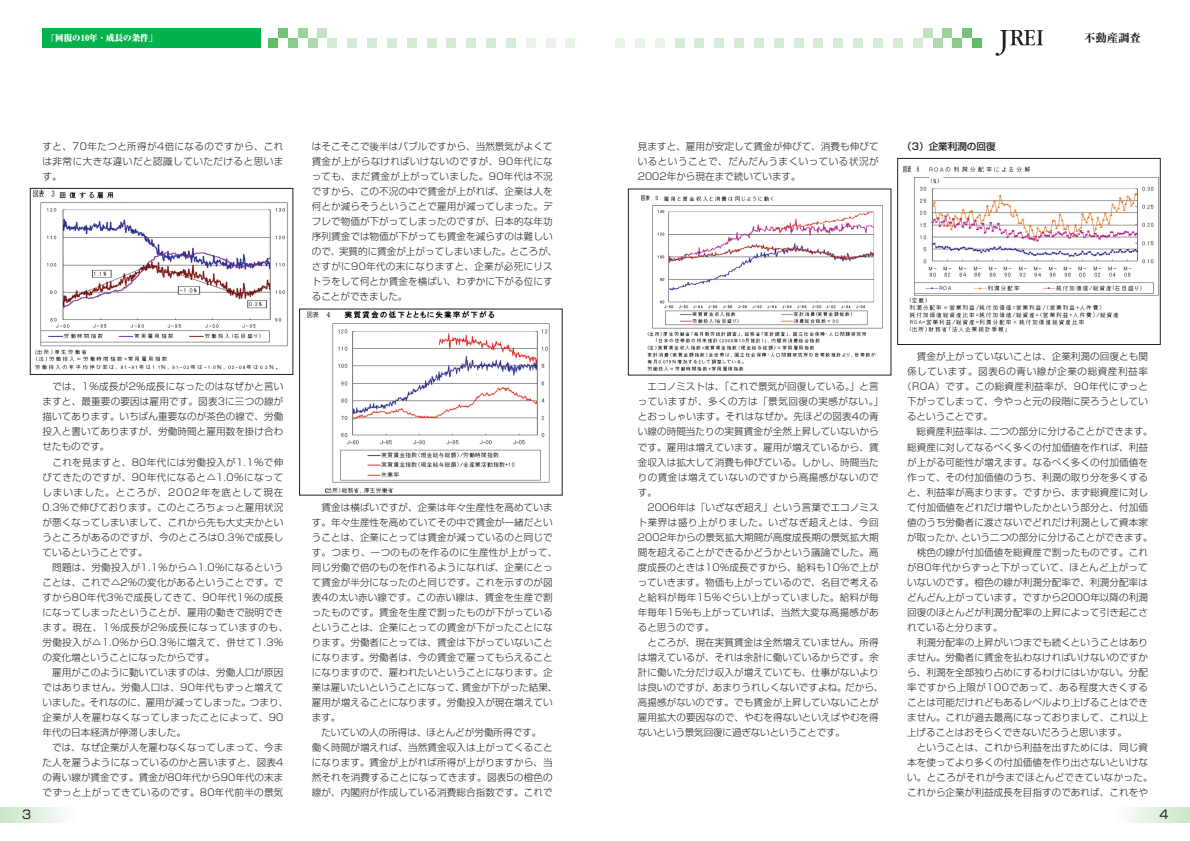
<style>
.page{position:relative;width:1190px;height:841px;background:#fff}
.page>*{position:absolute;margin:0;border:0;box-sizing:border-box;transform-origin:0 0}
.t1{font:12px "Shin Go";color:#231f20}
.t2{font:800 11.3px "Ryumin";color:#231f20}
.t3{font:300 9.6px/15px "Shin Go";letter-spacing:.005em;color:#231f20;text-align:justify}
.t4{font:300 9.6px/15px "Shin Go";letter-spacing:.025em;color:#231f20}
.t5{font:300 9.6px "Shin Go";letter-spacing:.03em;color:#231f20}
.t6{font:300 9.6px "Shin Go";letter-spacing:.035em;color:#231f20}
.t7{font:300 9.6px "Shin Go";letter-spacing:.04em;color:#231f20}
.t8{font:300 9.6px "Shin Go";letter-spacing:.06em;color:#231f20}
.t9{font:500 9.6px "Shin Go";color:#231f20}
.t10{font:900 8.5px "Ryumin";color:#fff}
</style>
<div class="page">
<svg style="left:0;top:808px;width:64px;height:14px"></svg>
<svg style="left:1128px;top:808px;width:62px;height:14px"></svg>
<img style="left:33px;top:190px;width:255px;height:180px">
<div style="left:30px;top:188px;width:263px;height:187px;border:1px solid #231f20"></div>
<img style="left:307px;top:311px;width:243px;height:183px">
<img style="left:641px;top:195px;width:242px;height:176px">
<img style="left:903px;top:165px;width:256px;height:167px">
<div style="left:897px;top:158px;width:264px;height:187px;border:1px solid #231f20"></div>
<div style="left:43px;top:28px;width:218px;height:20px;background:#04b14b"></div>
<div style="left:347px;top:38px;width:10px;height:10px;background:#d6ebd4"></div>
<svg style="left:996px;top:30px;width:47px;height:26px"></svg>
<div style="left:268px;top:38px;width:10px;height:10px;background:#5fbd68"></div>
<div style="left:278px;top:28px;width:10px;height:10px;background:#75c37a"></div>
<div style="left:288px;top:38px;width:10px;height:10px;background:#8aca8b"></div>
<div style="left:298px;top:28px;width:10px;height:10px;background:#9dd29c"></div>
<div style="left:308px;top:38px;width:9px;height:10px;background:#b0daae"></div>
<div style="left:317px;top:28px;width:10px;height:10px;background:#c3e2c1"></div>
<div style="left:327px;top:38px;width:10px;height:10px;background:#d6ebd4"></div>
<div style="left:893px;top:38px;width:10px;height:10px;background:#d6ebd4"></div>
<div style="left:913px;top:38px;width:10px;height:10px;background:#d6ebd4"></div>
<div style="left:923px;top:28px;width:10px;height:10px;background:#c3e2c1"></div>
<div style="left:933px;top:38px;width:10px;height:10px;background:#b0daae"></div>
<div style="left:943px;top:28px;width:9px;height:10px;background:#9dd29c"></div>
<div style="left:952px;top:38px;width:10px;height:10px;background:#8aca8b"></div>
<div style="left:962px;top:28px;width:10px;height:10px;background:#75c37a"></div>
<div style="left:972px;top:38px;width:10px;height:10px;background:#5fbd68"></div>
<div style="left:367px;top:38px;width:10px;height:10px;background:#d6ebd4"></div>
<div style="left:387px;top:38px;width:10px;height:10px;background:#d6ebd4"></div>
<div style="left:407px;top:38px;width:10px;height:10px;background:#d6ebd4"></div>
<div style="left:427px;top:38px;width:10px;height:10px;background:#d6ebd4"></div>
<div style="left:446px;top:38px;width:10px;height:10px;background:#d6ebd4"></div>
<div style="left:466px;top:38px;width:10px;height:10px;background:#d6ebd4"></div>
<div style="left:486px;top:38px;width:10px;height:10px;background:#d6ebd4"></div>
<div style="left:506px;top:38px;width:10px;height:10px;background:#d6ebd4"></div>
<div style="left:526px;top:38px;width:10px;height:10px;background:#e9f4e8"></div>
<div style="left:546px;top:38px;width:10px;height:10px;background:#e9f4e8"></div>
<div style="left:566px;top:38px;width:9px;height:10px;background:#e9f4e8"></div>
<div style="left:873px;top:38px;width:10px;height:10px;background:#d6ebd4"></div>
<div style="left:853px;top:38px;width:10px;height:10px;background:#d6ebd4"></div>
<div style="left:833px;top:38px;width:10px;height:10px;background:#d6ebd4"></div>
<div style="left:814px;top:38px;width:9px;height:10px;background:#d6ebd4"></div>
<div style="left:794px;top:38px;width:10px;height:10px;background:#d6ebd4"></div>
<div style="left:774px;top:38px;width:10px;height:10px;background:#d6ebd4"></div>
<div style="left:754px;top:38px;width:10px;height:10px;background:#d6ebd4"></div>
<div style="left:734px;top:38px;width:10px;height:10px;background:#d6ebd4"></div>
<div style="left:714px;top:38px;width:10px;height:10px;background:#d6ebd4"></div>
<div style="left:694px;top:38px;width:10px;height:10px;background:#d6ebd4"></div>
<div style="left:675px;top:38px;width:10px;height:10px;background:#d6ebd4"></div>
<div style="left:655px;top:38px;width:10px;height:10px;background:#e9f4e8"></div>
<div style="left:635px;top:38px;width:10px;height:10px;background:#e9f4e8"></div>
<div style="left:615px;top:38px;width:10px;height:10px;background:#e9f4e8"></div>
<p class="t10" style="left:47px;top:35px;width:112px">「回復の10年・成長の条件」</p>
<p class="t2" style="left:1084px;top:34px;width:58px">不動産調査</p>
<p class="t3" style="left:43px;top:140px;width:242px">すと、70年たつと所得が4倍になるのですから、これは非常に大きな違いだと認識していただけると思います。</p>
<p class="t3" style="left:312px;top:140px;width:247px;text-align:left">はそこそこで後半はバブルですから、当然景気がよくて賃金が上がらなければいけないのですが、90年代になっても、まだ賃金が上がっていました。90年代は不況ですから、この不況の中で賃金が上がれば、企業は人を何とか減らそうということで雇用が減ってしまった。デフレで物価が下がってしまったのですが、日本的な年功序列賃金では物価が下がっても賃金を減らすのは難しいので、実質的に賃金が上がってしまいました。ところが、さすがに90年代の末になりますと、企業が必死にリストラをして何とか賃金を横ばい、わずかに下がる位にすることができました。</p>
<p class="t3" style="left:43px;top:381px;width:242px;text-indent:10px">では、1％成長が2％成長になったのはなぜかと言いますと、最重要の要因は雇用です。図表3に三つの線が描いてあります。いちばん重要なのが茶色の線で、労働投入と書いてありますが、労働時間と雇用数を掛け合わせたものです。</p>
<p class="t3" style="left:43px;top:456px;width:242px;text-indent:10px">これを見ますと、80年代には労働投入が1.1％で伸びてきたのですが、90年代になると△1.0％になってしまいました。ところが、2002年を底として現在0.3％で伸びております。このところちょっと雇用状況が悪くなってしまいまして、これから先も大丈夫かというところがあるのですが、今のところは0.3％で成長しているということです。</p>
<p class="t4" style="left:43px;top:561px;width:247px;text-indent:10px">問題は、労働投入が1.1％から△1.0％になるということは、これで△2％の変化があるということです。ですから80年代3％で成長してきて、90年代1％の成長になってしまったということが、雇用の動きで説明できます。現在、1％成長が2％成長になっていますのも、労働投入が△1.0％から0.3％に増えて、併せて1.3％の変化増ということになったからです。</p>
<p class="t3" style="left:43px;top:666px;width:247px;text-align:left;text-indent:10px">雇用がこのように動いていますのは、労働人口が原因ではありません。労働人口は、90年代もずっと増えていました。それなのに、雇用が減ってしまった。つまり、企業が人を雇わなくなってしまったことによって、90年代の日本経済が停滞しました。</p>
<p class="t3" style="left:43px;top:741px;width:242px;text-indent:10px">では、なぜ企業が人を雇わなくなってしまって、今また人を雇うようになっているのかと言いますと、図表4の青い線が賃金です。賃金が80年代から90年代の末までずっと上がってきているのです。80年代前半の景気</p>
<p class="t3" style="left:321px;top:501px;width:233px">賃金は横ばいですが、企業は年々生産性を高めていま</p>
<p class="t3" style="left:312px;top:516px;width:242px">す。年々生産性を高めていてその中で賃金が一緒だとい</p>
<p class="t3" style="left:312px;top:531px;width:242px">うことは、企業にとっては賃金が減っているのと同じで</p>
<p class="t5" style="left:312px;top:548px;width:247px">す。つまり、一つのものを作るのに生産性が上がって、</p>
<p class="t3" style="left:312px;top:561px;width:242px">同じ労働で倍のものを作れるようになれば、企業にとっ</p>
<p class="t3" style="left:312px;top:576px;width:242px">て賃金が半分になったのと同じです。これを示すのが図</p>
<p class="t3" style="left:312px;top:591px;width:242px">表4の太い赤い線です。この赤い線は、賃金を生産で割</p>
<p class="t3" style="left:312px;top:606px;width:242px">ったものです。賃金を生産で割ったものが下がっている</p>
<p class="t3" style="left:312px;top:621px;width:242px">ということは、企業にとっての賃金が下がったことにな</p>
<p class="t3" style="left:312px;top:636px;width:242px">ります。労働者にとっては、賃金は下がっていないこと</p>
<p class="t3" style="left:312px;top:651px;width:242px">になります。労働者は、今の賃金で雇ってもらえること</p>
<p class="t3" style="left:312px;top:666px;width:242px">になりますので、雇われたいということになります。企</p>
<p class="t3" style="left:312px;top:681px;width:247px">業は雇いたいということになって、賃金が下がった結果、</p>
<p class="t3" style="left:312px;top:696px;width:242px">雇用が増えることになります。労働投入が現在増えてい</p>
<p class="t3" style="left:312px;top:711px;width:30px">ます。</p>
<p class="t3" style="left:321px;top:726px;width:222px">たいていの人の所得は、ほとんどが労働所得です。</p>
<p class="t3" style="left:312px;top:741px;width:242px">働く時間が増えれば、当然賃金収入は上がってくること</p>
<p class="t3" style="left:312px;top:756px;width:242px">になります。賃金が上がれば所得が上がりますから、当</p>
<p class="t3" style="left:312px;top:771px;width:242px">然それを消費することになってきます。図表5の橙色の</p>
<p class="t3" style="left:312px;top:786px;width:242px">線が、内閣府が作成している消費総合指数です。これで</p>
<p class="t3" style="left:638px;top:140px;width:242px">見ますと、雇用が安定して賃金が伸びて、消費も伸びているということで、だんだんうまくいっている状況が2002年から現在まで続いています。</p>
<p class="t9" style="left:902px;top:143px;width:95px">（3）企業利潤の回復</p>
<p class="t3" style="left:638px;top:381px;width:247px;text-align:left;text-indent:10px">エコノミストは、「これで景気が回復している。」と言っていますが、多くの方は「景気回復の実感がない。」とおっしゃいます。それはなぜか。先ほどの図表4の青い線の時間当たりの実質賃金が全然上昇していないからです。雇用は増えています。雇用が増えているから、賃金収入は拡大して消費も伸びている。しかし、時間当たりの賃金は増えていないのですから高揚感がないのです。</p>
<p class="t3" style="left:638px;top:501px;width:242px;text-indent:10px">2006年は「いざなぎ超え」という言葉でエコノミスト業界は盛り上がりました。いざなぎ超えとは、今回2002年からの景気拡大期間が高度成長期の景気拡大期間を超えることができるかどうかという議論でした。高度成長のときは10％成長ですから、給料も10％で上がっていきます。物価も上がっているので、名目で考えると給料が毎年15％ぐらい上がっていました。給料が毎年毎年15％も上がっていれば、当然大変な高揚感があると思うのです。</p>
<p class="t3" style="left:638px;top:636px;width:247px;text-align:left;text-indent:10px">ところが、現在実質賃金は全然増えていません。所得は増えているが、それは余計に働いているからです。余計に働いた分だけ収入が増えていても、仕事がないよりは良いのですが、あまりうれしくないですよね。だから、高揚感がないのです。でも賃金が上昇していないことが雇用拡大の要因なので、やむを得ないといえばやむを得ないという景気回復に過ぎないということです。</p>
<p class="t3" style="left:917px;top:351px;width:233px">賃金が上がっていないことは、企業利潤の回復とも関</p>
<p class="t8" style="left:907px;top:368px;width:242px">係しています。図表6の青い線が企業の総資産利益率</p>
<p class="t6" style="left:902px;top:383px;width:247px">（ROA）です。この総資産利益率が、90年代にずっと</p>
<p class="t3" style="left:907px;top:396px;width:242px">下がってしまって、今やっと元の段階に戻ろうとしてい</p>
<p class="t3" style="left:907px;top:411px;width:88px">るということです。</p>
<p class="t3" style="left:917px;top:426px;width:238px">総資産利益率は、二つの部分に分けることができます。</p>
<p class="t3" style="left:907px;top:441px;width:242px">総資産に対してなるべく多くの付加価値を作れば、利益</p>
<p class="t3" style="left:907px;top:456px;width:242px">が上がる可能性が増えます。なるべく多くの付加価値を</p>
<p class="t3" style="left:907px;top:471px;width:242px">作って、その付加価値のうち、利潤の取り分を多くする</p>
<p class="t3" style="left:907px;top:486px;width:242px">と、利益率が高まります。ですから、まず総資産に対し</p>
<p class="t3" style="left:907px;top:501px;width:242px">て付加価値をどれだけ増やしたかという部分と、付加価</p>
<p class="t3" style="left:907px;top:516px;width:242px">値のうち労働者に渡さないでどれだけ利潤として資本家</p>
<p class="t3" style="left:907px;top:531px;width:247px">が取ったか、という二つの部分に分けることができます。</p>
<p class="t3" style="left:917px;top:546px;width:233px">桃色の線が付加価値を総資産で割ったものです。これ</p>
<p class="t5" style="left:907px;top:563px;width:242px">が80年代からずっと下がっていて、ほとんど上がって</p>
<p class="t3" style="left:907px;top:576px;width:242px">いないのです。橙色の線が利潤分配率で、利潤分配率は</p>
<p class="t3" style="left:907px;top:591px;width:242px">どんどん上がっています。ですから2000年以降の利潤</p>
<p class="t3" style="left:907px;top:606px;width:242px">回復のほとんどが利潤分配率の上昇によって引き起こさ</p>
<p class="t3" style="left:907px;top:621px;width:97px">れていると分ります。</p>
<p class="t3" style="left:917px;top:636px;width:233px">利潤分配率の上昇がいつまでも続くということはあり</p>
<p class="t3" style="left:907px;top:651px;width:242px">ません。労働者に賃金を払わなければいけないのですか</p>
<p class="t3" style="left:907px;top:666px;width:242px">ら、利潤を全部独り占めにするわけにはいかない。分配</p>
<p class="t7" style="left:907px;top:684px;width:242px">率ですから上限が100であって、ある程度大きくする</p>
<p class="t3" style="left:907px;top:696px;width:242px">ことは可能だけれどもあるレベルより上げることはでき</p>
<p class="t3" style="left:907px;top:711px;width:242px">ません。これが過去最高になっておりまして、これ以上</p>
<p class="t3" style="left:907px;top:726px;width:222px">上げることはおそらくできないだろうと思います。</p>
<p class="t3" style="left:917px;top:741px;width:233px">ということは、これから利益を出すためには、同じ資</p>
<p class="t3" style="left:907px;top:756px;width:242px">本を使ってより多くの付加価値を作り出さないといけな</p>
<p class="t5" style="left:907px;top:774px;width:247px">い。ところがそれが今までほとんどできていなかった。</p>
<p class="t3" style="left:907px;top:786px;width:242px">これから企業が利益成長を目指すのであれば、これをや</p>
<p class="t1" style="left:22px;top:810px;width:11px">3</p>
<p class="t1" style="left:1159px;top:810px;width:11px">4</p>
</div>
